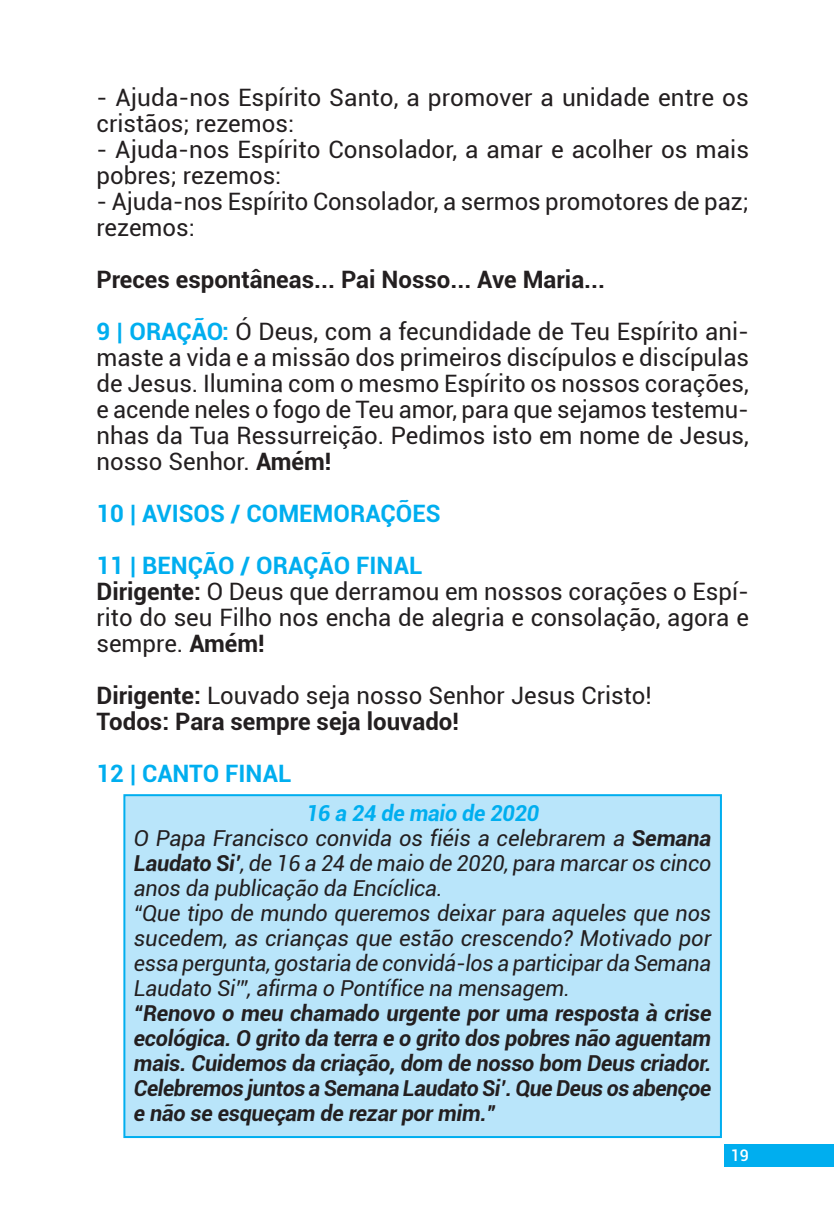
<style>
.page{position:relative;width:834px;height:1219px;background:#fff}
.page>*{position:absolute;margin:0;border:0;box-sizing:border-box;transform-origin:0 0}
.t1{font:24px/26px "Roboto";color:#231f20}
.t2{font:700 24px/52px "Roboto";color:#231f20}
.t3{font:700 24px/52px "Roboto";color:#00aeef}
.t4{font:italic 22px/25px "Roboto";letter-spacing:-.01em;color:#231f20}
.t5{font:italic 700 22px/25px "Roboto";letter-spacing:-.015em;color:#231f20;text-align:justify}
.t6{font:500 16px "Roboto";color:#fff}
.s1{color:#00aeef}
.s2{font-weight:400}
.s3{font-weight:700}
.s4{font-weight:700;color:#00aeef}
</style>
<div class="page">
<div style="left:724px;top:1144px;width:109px;height:22px;background:#00aeef"></div>
<div style="left:124px;top:795px;width:596px;height:342px;background:#b9e5fa"></div>
<div style="left:123px;top:794px;width:598px;height:344px;border:2px solid #00aeef"></div>
<p class="t1" style="left:96px;top:84px;width:653px">- Ajuda-nos Espírito Santo, a promover a unidade entre os cristãos; rezemos:</p>
<p class="t1" style="left:96px;top:136px;width:654px">- Ajuda-nos Espírito Consolador, a amar e acolher os mais pobres; rezemos:</p>
<p class="t1" style="left:96px;top:188px;width:653px">- Ajuda-nos Espírito Consolador, a sermos promotores de paz; rezemos:</p>
<p class="t2" style="left:96px;top:253px;width:653px">Preces espontâneas... Pai Nosso... Ave Maria...<br><span class="s1">9 | ORAÇÃO:</span> <span class="s2">Ó Deus, com a fecundidade de Teu Espírito ani-</span></p>
<p class="t1" style="left:96px;top:344px;width:654px;text-align:justify">maste a vida e a missão dos primeiros discípulos e discípulas de Jesus. Ilumina com o mesmo Espírito os nossos corações, e acende neles o fogo de Teu amor, para que sejamos testemu&shy;nhas da Tua Ressurreição. Pedimos isto em nome de Jesus, nosso Senhor. <span class="s3">Amém!</span></p>
<p class="t3" style="left:96px;top:487px;width:345px">10 | AVISOS / COMEMORAÇÕES<br>11 | BENÇÃO / ORAÇÃO FINAL</p>
<p class="t1" style="left:96px;top:578px;width:653px;text-align:justify"><span class="s3">Dirigente:</span> O Deus que derramou em nossos corações o Espí&shy;rito do seu Filho nos encha de alegria e consolação, agora e sempre. <span class="s3">Amém!</span></p>
<p class="t2" style="left:96px;top:682px;width:556px;line-height:26px">Dirigente: <span class="s2">Louvado seja nosso Senhor Jesus Cristo!<br></span>Todos: Para sempre seja louvado!</p>
<p class="t3" style="left:96px;top:747px;width:196px">12 | CANTO FINAL</p>
<p class="t4" style="left:134px;top:800px;width:579px;text-indent:172px"><span class="s4">16 a 24 de maio de 2020<br></span>O Papa Francisco convida os fiéis a celebrarem a <span class="s3">Semana Laudato Si’</span>, de 16 a 24 de maio de 2020, para marcar os cinco anos da publicação da Encíclica.<br>“Que tipo de mundo queremos deixar para aqueles que nos sucedem, as crianças que estão crescendo? Motivado por essa pergunta, gostaria de convidá-los a participar da Semana Laudato Si’”, afirma o Pontífice na mensagem.</p>
<p class="t5" style="left:134px;top:1000px;width:579px">“Renovo o meu chamado urgente por uma resposta à crise ecológica. O grito da terra e o grito dos pobres não aguentam mais. Cuidemos da criação, dom de nosso bom Deus criador.<br>Celebremos juntos a Semana Laudato Si’. Que Deus os abençoe e não se esqueçam de rezar por mim.”</p>
<p class="t6" style="left:730px;top:1144px;width:20px">19</p>
</div>
